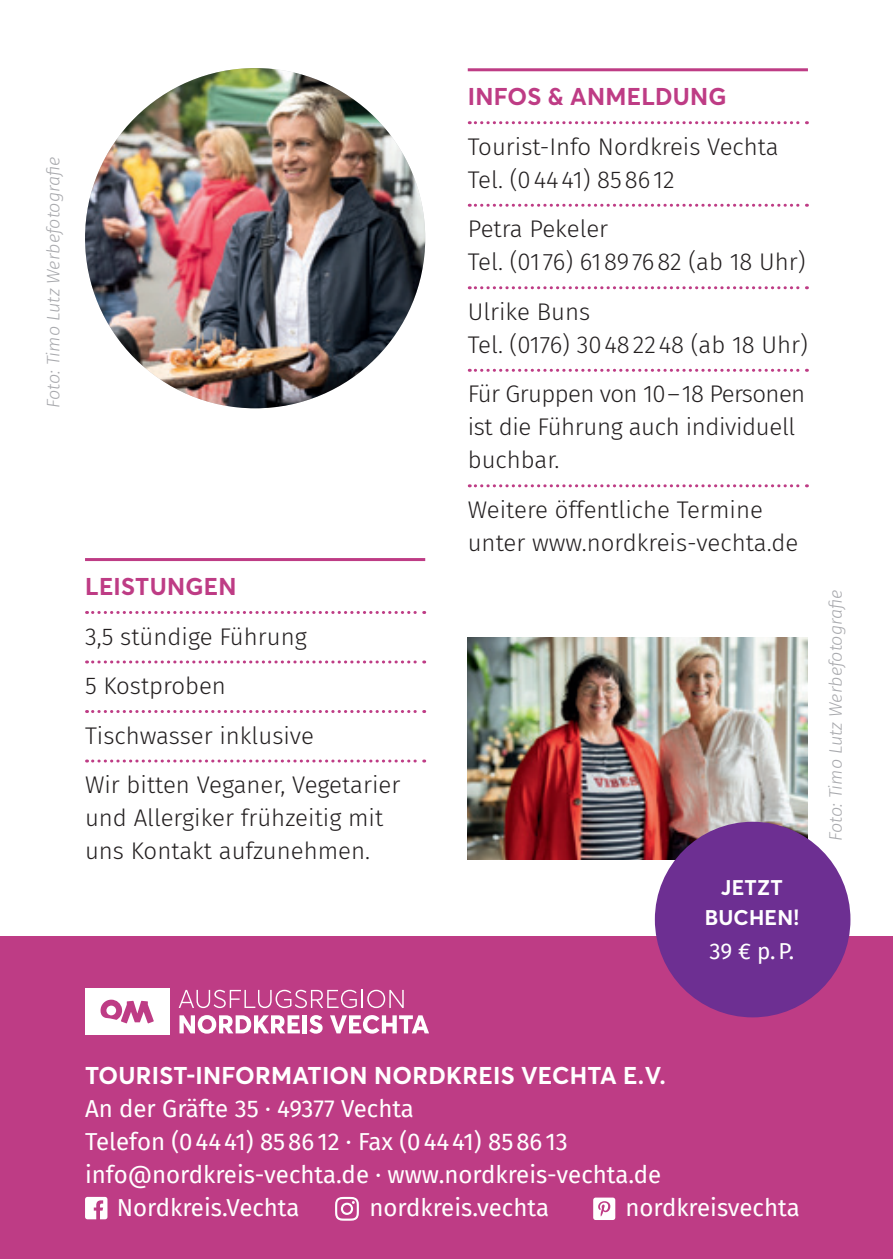
<style>
.page{position:relative;width:893px;height:1259px;background:#fff}
.page>*{position:absolute;margin:0;border:0;box-sizing:border-box;transform-origin:0 0}
.t1{font:300 24px/33px "Fira Sans";color:#231f20}
.t2{font:24px "Fira Sans";color:#fff}
.t3{font:700 24px "Averta";letter-spacing:.01em;color:#fff}
.t4{font:700 24px "Averta";letter-spacing:.01em;color:#be3c85}
.t5{font:22.5px "Fira Sans";color:#fff}
.t6{font:700 21px/30px "Averta";letter-spacing:.01em;color:#fff;text-align:center}
.t7{font:italic 300 18px "Fira Sans";color:#a8a9ad}
</style>
<div class="page">
<div style="left:0;top:935px;width:893px;height:324px;background:#be3c85"></div>
<svg style="left:179px;top:989px;width:225px;height:19px"></svg>
<svg style="left:179px;top:1015px;width:121px;height:18px"></svg>
<hr style="left:303px;top:1015px;width:4px;height:18px;background:#fff">
<svg style="left:309px;top:1015px;width:14px;height:18px"></svg>
<svg style="left:330px;top:1015px;width:99px;height:18px"></svg>
<div style="left:85px;top:988px;width:84px;height:47px;background:#fff"></div>
<svg style="left:101px;top:999px;width:53px;height:24px"></svg>
<svg style="left:335px;top:1197px;width:24px;height:23px"></svg>
<svg style="left:85px;top:1197px;width:22px;height:22px"></svg>
<svg style="left:593px;top:1197px;width:22px;height:23px"></svg>
<img style="left:85px;top:68px;width:340px;height:340px;border-radius:170px">
<img style="left:468px;top:637px;width:340px;height:222px">
<div style="left:655px;top:821px;width:195px;height:196px;background:#6d2f92;border-radius:50%"></div>
<hr style="left:85px;top:558px;width:340px;height:3px;background:#be3c85">
<svg style="left:87px;top:611px;width:338px;height:3px"></svg>
<svg style="left:87px;top:660px;width:338px;height:3px"></svg>
<svg style="left:87px;top:710px;width:338px;height:3px"></svg>
<svg style="left:87px;top:759px;width:338px;height:3px"></svg>
<hr style="left:468px;top:68px;width:340px;height:3px;background:#be3c85">
<svg style="left:469px;top:121px;width:338px;height:3px"></svg>
<svg style="left:469px;top:204px;width:338px;height:3px"></svg>
<svg style="left:469px;top:286px;width:338px;height:3px"></svg>
<svg style="left:469px;top:369px;width:338px;height:3px"></svg>
<svg style="left:469px;top:484px;width:338px;height:3px"></svg>
<p class="t7" style="left:40px;top:408px;width:253px;rotate:-90deg">Foto: Timo Lutz Werbefotografie</p>
<p class="t4" style="left:85px;top:569px;width:153px">LEISTUNGEN</p>
<p class="t1" style="left:85px;top:611px;width:317px;line-height:49.5px">3,5 stündige Führung<br>5 Kostproben<br>Tischwasser inklusive<br>Wir bitten Veganer, Vegetarier</p>
<p class="t1" style="left:85px;top:801px;width:300px">und Allergiker frühzeitig mit uns Kontakt aufzunehmen.</p>
<p class="t4" style="left:468px;top:80px;width:260px">INFOS &amp; ANMELDUNG</p>
<p class="t1" style="left:468px;top:130px;width:313px">Tourist-Info Nordkreis Vechta<br>Tel. (04441) 858612</p>
<p class="t1" style="left:468px;top:212px;width:339px">Petra Pekeler<br>Tel. (01 76) 61897682 (ab 18 Uhr)</p>
<p class="t1" style="left:468px;top:295px;width:342px">Ulrike Buns<br>Tel. (0176) 30482248 (ab 18 Uhr)</p>
<p class="t1" style="left:468px;top:377px;width:339px">Für Gruppen von 10–18 Personen ist die Führung auch individuell buchbar.</p>
<p class="t1" style="left:468px;top:493px;width:332px">Weitere öffentliche Termine unter www.nordkreis-vechta.de</p>
<p class="t6" style="left:705px;top:871px;width:96px">JETZT<br>BUCHEN!</p>
<p class="t5" style="left:709px;top:934px;width:86px">39 € p.P.</p>
<p class="t7" style="left:823px;top:841px;width:253px;rotate:-90deg">Foto: Timo Lutz Werbefotografie</p>
<p class="t3" style="left:85px;top:1059px;width:582px">TOURIST-INFORMATION NORDKREIS VECHTA E. V.</p>
<p class="t2" style="left:85px;top:1091px;width:330px">An der Gräfte 35 · 49377 Vechta</p>
<p class="t2" style="left:85px;top:1124px;width:484px">Telefon (04441) 858612 · Fax (04441) 858613</p>
<p class="t2" style="left:85px;top:1157px;width:578px">info@nordkreis-vechta.de · www.nordkreis-vechta.de</p>
<p class="t2" style="left:117px;top:1190px;width:184px">Nordkreis.Vechta</p>
<p class="t2" style="left:369px;top:1190px;width:181px">nordkreis.vechta</p>
<p class="t2" style="left:625px;top:1190px;width:176px">nordkreisvechta</p>
</div>
